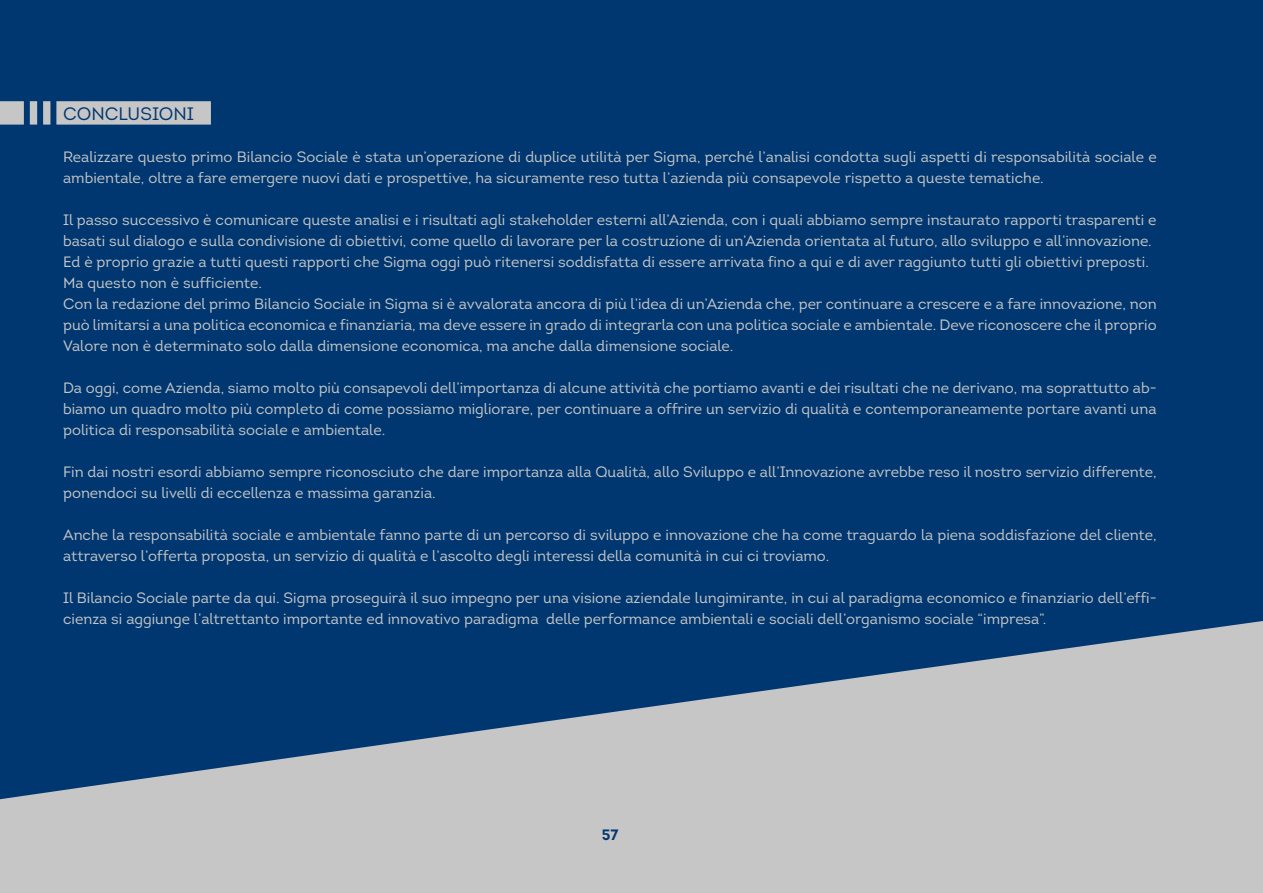
<style>
.page{position:relative;width:1263px;height:893px;background:#003770}
.page>*{position:absolute;margin:0;border:0;box-sizing:border-box;transform-origin:0 0}
.t1{font:18px "Intro";color:#003770}
.t2{font:15px/21px "Intro";color:#c6c6c6}
.t3{font:700 15px "Intro";color:#003770}
</style>
<div class="page">
<svg style="left:0;top:101px;width:211px;height:24px;background:#b0b6bc"></svg>
<svg style="left:0;top:621px;width:1263px;height:272px;fill:#c6c6c6"></svg>
<p class="t1" style="left:63px;top:103px;width:133px">CONCLUSIONI</p>
<p class="t2" style="left:63px;top:146px;width:1095px">Realizzare questo primo Bilancio Sociale è stata un’operazione di duplice utilità per Sigma, perché l’analisi condotta sugli aspetti di responsabilità sociale e ambientale, oltre a fare emergere nuovi dati e prospettive, ha sicuramente reso tutta l’azienda più consapevole rispetto a queste tematiche.</p>
<p class="t2" style="left:63px;top:209px;width:1095px">Il passo successivo è comunicare queste analisi e i risultati agli stakeholder esterni all’Azienda, con i quali abbiamo sempre instaurato rapporti trasparenti e basati sul dialogo e sulla condivisione di obiettivi, come quello di lavorare per la costruzione di un’Azienda orientata al futuro, allo sviluppo e all’innovazione.<br>Ed è proprio grazie a tutti questi rapporti che Sigma oggi può ritenersi soddisfatta di essere arrivata fino a qui e di aver raggiunto tutti gli obiettivi preposti.<br>Ma questo non è sufficiente.<br>Con la redazione del primo Bilancio Sociale in Sigma si è avvalorata ancora di più l’idea di un’Azienda che, per continuare a crescere e a fare innovazione, non può limitarsi a una politica economica e finanziaria, ma deve essere in grado di integrarla con una politica sociale e ambientale. Deve riconoscere che il proprio Valore non è determinato solo dalla dimensione economica, ma anche dalla dimensione sociale.</p>
<p class="t2" style="left:63px;top:377px;width:1095px;text-align:justify">Da oggi, come Azienda, siamo molto più consapevoli dell’importanza di alcune attività che portiamo avanti e dei risultati che ne derivano, ma soprattutto ab&shy;biamo un quadro molto più completo di come possiamo migliorare, per continuare a offrire un servizio di qualità e contemporaneamente portare avanti una politica di responsabilità sociale e ambientale.</p>
<p class="t2" style="left:63px;top:461px;width:1095px">Fin dai nostri esordi abbiamo sempre riconosciuto che dare importanza alla Qualità, allo Sviluppo e all’Innovazione avrebbe reso il nostro servizio differente, ponendoci su livelli di eccellenza e massima garanzia.</p>
<p class="t2" style="left:63px;top:524px;width:1095px">Anche la responsabilità sociale e ambientale fanno parte di un percorso di sviluppo e innovazione che ha come traguardo la piena soddisfazione del cliente, attraverso l’offerta proposta, un servizio di qualità e l’ascolto degli interessi della comunità in cui ci troviamo.</p>
<p class="t2" style="left:63px;top:587px;width:1095px">Il Bilancio Sociale parte da qui. Sigma proseguirà il suo impegno per una visione aziendale lungimirante, in cui al paradigma economico e finanziario dell’effi&shy;cienza si aggiunge l’altrettanto importante ed innovativo paradigma delle performance ambientali e sociali dell’organismo sociale “impresa”.</p>
<p class="t3" style="left:602px;top:826px;width:18px">57</p>
</div>
